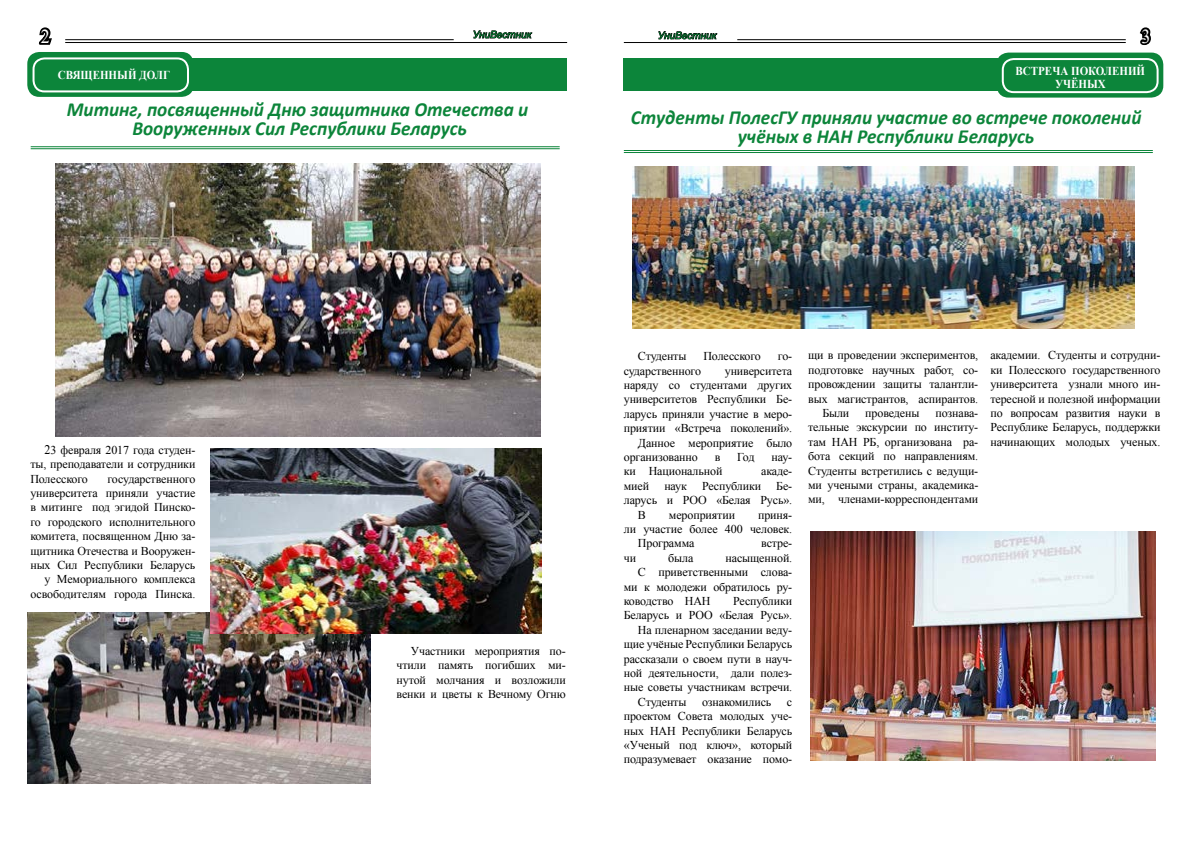
<style>
.page{position:relative;width:1191px;height:842px;background:#fff}
.page>*{position:absolute;margin:0;border:0;box-sizing:border-box;transform-origin:0 0}
.t1{font:italic 700 20px/19.2px "Calibri";color:#0c853a;text-align:center;scale:.96 1}
.t2{font:19.8px "Times New Roman";color:#fff;scale:.91 1}
.t3{font:700 12.1px/13.2px "Times New Roman";color:#fff;text-align:center;scale:.91 1}
.t4{font:12px/14.4px "Times New Roman";letter-spacing:-.01em;color:#000;text-align:justify}
.t5{font:italic 10px "Arial";color:#0c853a}
.s1{font-size:13.2px}
</style>
<div class="page">
<div style="left:30px;top:58px;width:537px;height:33px;background:#0c853a"></div>
<hr style="left:65px;top:39px;width:389px;height:1px;background:#000">
<hr style="left:65px;top:42px;width:502px;height:1px;background:#000">
<svg style="left:473px;top:30px;width:59px;height:9px"></svg>
<hr style="left:737px;top:39px;width:388px;height:1px;background:#000">
<hr style="left:624px;top:42px;width:501px;height:1px;background:#000">
<svg style="left:38px;top:27px;width:14px;height:18px"></svg>
<svg style="left:1139px;top:27px;width:12px;height:18px"></svg>
<svg style="left:658px;top:31px;width:59px;height:9px"></svg>
<div style="left:27px;top:52px;width:167px;height:45px;background:#0c853a;border-radius:12px"></div>
<div style="left:33px;top:57px;width:156px;height:35px;border:2px solid #fff;border-radius:11px"></div>
<div style="left:623px;top:59px;width:537px;height:32px;background:#0c853a"></div>
<div style="left:996px;top:53px;width:167px;height:45px;background:#0c853a;border-radius:12px"></div>
<div style="left:1001px;top:58px;width:157px;height:35px;border:2px solid #fff;border-radius:11px"></div>
<hr style="left:31px;top:146px;width:528px;height:1px;background:#0c853a">
<hr style="left:31px;top:148px;width:528px;height:1px;background:#0c853a">
<img style="left:55px;top:164px;width:486px;height:272px">
<img style="left:27px;top:612px;width:344px;height:172px">
<img style="left:211px;top:448px;width:330px;height:186px">
<hr style="left:624px;top:150px;width:528px;height:1px;background:#0c853a">
<hr style="left:624px;top:152px;width:528px;height:1px;background:#0c853a">
<img style="left:632px;top:167px;width:502px;height:162px">
<img style="left:810px;top:531px;width:345px;height:230px">
<h2 class="t2" style="left:41px;top:23px;width:11px">2</h2>
<p class="t5" style="left:657px;top:29px;width:60px">УниВестник</p>
<h2 class="t2" style="left:1141px;top:23px;width:11px">3</h2>
<p class="t3" style="left:58px;top:68px;width:125px">СВЯЩЕННЫЙ ДОЛГ</p>
<h1 class="t1" style="left:67px;top:99px;width:482px">Митинг, посвященный Дню защитника Отечества и<br>Вооруженных Сил Республики Беларусь</h1>
<p class="t5" style="left:473px;top:28px;width:60px">УниВестник</p>
<p class="t3" style="left:1015px;top:64px;width:144px">ВСТРЕЧА ПОКОЛЕНИЙ<br>УЧЁНЫХ</p>
<h1 class="t1" style="left:631px;top:108px;width:533px">Студенты ПолесГУ приняли участие во встрече поколений учёных в НАН Республики Беларусь</h1>
<p class="t4" style="left:30px;top:442px;width:167px;text-indent:14px"><span class="s1">2</span>3 февраля 2017 года студен&shy;ты, преподаватели и сотрудники Полесского</p>
<p class="t4" style="left:30px;top:471px;width:167px;text-align:right">государственного<br>университета приняли участие в митинге под эгидой Пинско&shy;го городского исполнительного комитета, посвященном Дню за&shy;щитника Отечества и Вооружен&shy;ных Сил Республики Беларусь у Мемориального комплекса освободителям города Пинска.</p>
<p class="t4" style="left:396px;top:643px;width:171px;text-indent:14px">Участники мероприятия по&shy;чтили память погибших ми&shy;нутой молчания и возложили венки и цветы к Вечному Огню</p>
<p class="t4" style="left:638px;top:349px;width:50px">Студенты</p>
<p class="t4" style="left:703px;top:349px;width:59px">Полесского</p>
<p class="t4" style="left:778px;top:349px;width:16px">го-</p>
<p class="t4" style="left:624px;top:363px;width:79px">сударственного</p>
<p class="t4" style="left:725px;top:363px;width:69px">университета</p>
<p class="t4" style="left:624px;top:378px;width:170px">наряду со студентами других</p>
<p class="t4" style="left:624px;top:392px;width:170px">университетов Республики Бе-</p>
<p class="t4" style="left:624px;top:406px;width:170px">ларусь приняли участие в меро-</p>
<p class="t4" style="left:624px;top:421px;width:170px">приятии «Встреча поколений».</p>
<p class="t4" style="left:638px;top:435px;width:156px">Данное мероприятие было</p>
<p class="t4" style="left:624px;top:450px;width:75px">организованно</p>
<p class="t4" style="left:714px;top:450px;width:7px">в</p>
<p class="t4" style="left:737px;top:450px;width:19px">Год</p>
<p class="t4" style="left:771px;top:450px;width:22px">нау-</p>
<p class="t4" style="left:624px;top:464px;width:100px">ки Национальной</p>
<p class="t4" style="left:761px;top:464px;width:33px">акаде-</p>
<p class="t4" style="left:624px;top:478px;width:27px">мией</p>
<p class="t4" style="left:664px;top:478px;width:24px">наук</p>
<p class="t4" style="left:702px;top:478px;width:61px">Республики</p>
<p class="t4" style="left:776px;top:478px;width:17px">Бе-</p>
<p class="t4" style="left:624px;top:493px;width:170px">ларусь и РОО «Белая Русь».</p>
<p class="t4" style="left:638px;top:507px;width:10px">В</p>
<p class="t4" style="left:669px;top:507px;width:68px">мероприятии</p>
<p class="t4" style="left:758px;top:507px;width:36px">приня-</p>
<p class="t4" style="left:624px;top:522px;width:170px">ли участие более 400 человек.</p>
<p class="t4" style="left:638px;top:536px;width:58px">Программа</p>
<p class="t4" style="left:761px;top:536px;width:33px">встре-</p>
<p class="t4" style="left:624px;top:550px;width:14px">чи</p>
<p class="t4" style="left:668px;top:550px;width:27px">была</p>
<p class="t4" style="left:725px;top:550px;width:68px">насыщенной.</p>
<p class="t4" style="left:638px;top:565px;width:156px">С приветственными слова-</p>
<p class="t4" style="left:624px;top:579px;width:170px">ми к молодежи обратилось ру-</p>
<p class="t4" style="left:624px;top:594px;width:88px">ководство НАН</p>
<p class="t4" style="left:733px;top:594px;width:61px">Республики</p>
<p class="t4" style="left:624px;top:608px;width:170px">Беларусь и РОО «Белая Русь».</p>
<p class="t4" style="left:638px;top:622px;width:156px">На пленарном заседании веду-</p>
<p class="t4" style="left:624px;top:637px;width:170px">щие учёные Республики Беларусь</p>
<p class="t4" style="left:624px;top:651px;width:170px">рассказали о своем пути в науч-</p>
<p class="t4" style="left:624px;top:666px;width:170px">ной деятельности, дали полез-</p>
<p class="t4" style="left:624px;top:680px;width:170px">ные советы участникам встречи.</p>
<p class="t4" style="left:638px;top:694px;width:50px">Студенты</p>
<p class="t4" style="left:702px;top:694px;width:71px">ознакомились</p>
<p class="t4" style="left:624px;top:694px;width:170px;text-indent:163px">с проектом Совета молодых уче&shy;ных НАН Республики Беларусь «Ученый под ключ», который подразумевает оказание помо-</p>
<p class="t4" style="left:808px;top:348px;width:172px">щи в проведении экспериментов,</p>
<p class="t4" style="left:808px;top:362px;width:172px">подготовке научных работ, со-</p>
<p class="t4" style="left:808px;top:377px;width:172px">провождении защиты талантли-</p>
<p class="t4" style="left:808px;top:391px;width:172px">вых магистрантов, аспирантов.</p>
<p class="t4" style="left:822px;top:406px;width:28px">Были</p>
<p class="t4" style="left:865px;top:406px;width:56px">проведены</p>
<p class="t4" style="left:808px;top:406px;width:172px;text-indent:127px">познава&shy;тельные экскурсии по институ&shy;там НАН РБ, организована ра&shy;бота секций по направлениям.<br>Cтуденты встретились с ведущи&shy;ми учеными страны, академика&shy;ми, членами-корреспондентами</p>
<p class="t4" style="left:990px;top:348px;width:172px">академии. Студенты и сотрудни&shy;ки Полесского государственного университета узнали много ин&shy;тересной и полезной информации по вопросам развития науки в Республике Беларусь, поддержки начинающих молодых ученых.</p>
</div>
